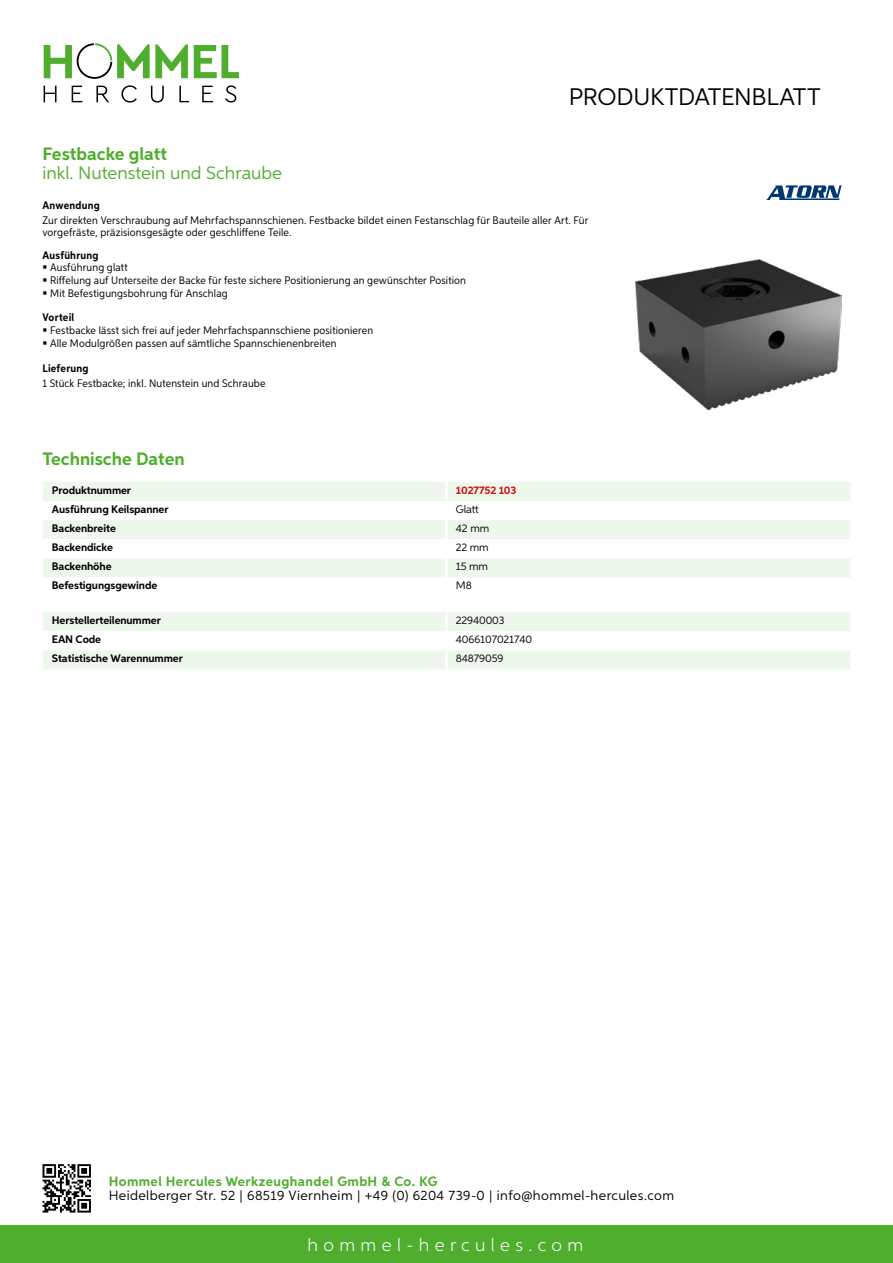
<style>
.page{position:relative;width:893px;height:1263px;background:#fff}
.page>*{position:absolute;margin:0;border:0;box-sizing:border-box;transform-origin:0 0}
.t1{font:24px "Aspira";letter-spacing:-.01em;color:#000}
.t2{font:700 18px "Aspira";color:#50ae2f}
.t3{font:18px "Aspira";color:#50ae2f}
.t4{font:300 18px "Aspira";letter-spacing:.3em;color:#fff}
.t5{font:13.5px "Aspira";letter-spacing:.03em;color:#000}
.t6{font:700 13.5px "Aspira";letter-spacing:.03em;color:#50ae2f}
.t7{font:10.95px/12.8px "Aspira Nar";letter-spacing:.015em;color:#000}
.t8{font:700 10.95px "Aspira";letter-spacing:-.01em;color:#000}
.t9{font:10.95px "Aspira";letter-spacing:-.01em;color:#000}
.t10{font:700 10.95px "Aspira Nar";letter-spacing:.02em;color:#000}
.t11{font:700 10.95px "Aspira";letter-spacing:-.01em;color:#cd1013}
</style>
<div class="page">
<div style="left:0;top:1226px;width:893px;height:37px;background:#50ae2f"></div>
<svg style="left:43px;top:1164px;width:48px;height:48px"></svg>
<svg style="left:194px;top:45px;width:45px;height:33px"></svg>
<svg style="left:44px;top:43px;width:144px;height:36px"></svg>
<svg style="left:44px;top:86px;width:13px;height:16px"></svg>
<svg style="left:72px;top:86px;width:10px;height:16px"></svg>
<svg style="left:96px;top:86px;width:13px;height:16px"></svg>
<svg style="left:121px;top:85px;width:16px;height:18px"></svg>
<svg style="left:151px;top:86px;width:13px;height:17px"></svg>
<svg style="left:179px;top:86px;width:10px;height:16px"></svg>
<svg style="left:202px;top:86px;width:11px;height:16px"></svg>
<svg style="left:225px;top:85px;width:11px;height:18px"></svg>
<div style="left:43px;top:482px;width:807px;height:19px;background:#eef7eb"></div>
<svg style="left:43px;top:520px;width:807px;height:57px;fill:#eef7eb"></svg>
<hr style="left:445px;top:482px;width:3px;height:19px;background:#fff">
<hr style="left:445px;top:520px;width:3px;height:19px;background:#fff">
<hr style="left:445px;top:539px;width:3px;height:19px;background:#fff">
<hr style="left:445px;top:558px;width:3px;height:19px;background:#fff">
<svg style="left:43px;top:612px;width:807px;height:57px"></svg>
<hr style="left:445px;top:650px;width:3px;height:19px;background:#fff">
<img style="left:636px;top:259px;width:206px;height:150px">
<svg style="left:766px;top:185px;width:76px;height:15px"></svg>
<h1 class="t1" style="left:569px;top:82px;width:253px">Produktdatenblatt</h1>
<h2 class="t2" style="left:43px;top:142px;width:126px">Festbacke glatt</h2>
<h2 class="t3" style="left:43px;top:162px;width:241px">inkl. N utenstein und Schraube</h2>
<p class="t10" style="left:43px;top:199px;width:59px">Anwendung</p>
<p class="t7" style="left:43px;top:214px;width:547px;line-height:12px">Zur direkten Verschraubung auf Mehrfachspannschienen. Festbacke bildet einen Festanschlag für Bauteile aller Art. Für vorgefräste, präzisionsgesägte oder geschliffene Teile.</p>
<p class="t10" style="left:43px;top:248px;width:58px">Ausführung</p>
<p class="t7" style="left:50px;top:261px;width:417px">Ausführung glatt<br>Riffelung auf Unterseite der Backe für feste sichere Positionierung an gewünschter Position<br>Mit Befestigungsbohrung für Anschlag</p>
<p class="t10" style="left:43px;top:311px;width:33px">Vorteil</p>
<p class="t7" style="left:50px;top:324px;width:325px">Festbacke lässt sich frei auf jeder Mehrfachspannschiene positionieren<br>Alle Modulgrößen passen auf sämtliche Spannschienenbreiten</p>
<p class="t10" style="left:43px;top:361px;width:47px">Lieferung</p>
<p class="t7" style="left:43px;top:377px;width:225px">1 Stück Festbacke; inkl. Nutenstein und Schraube</p>
<h2 class="t2" style="left:43px;top:448px;width:144px">Technische Daten</h2>
<p class="t8" style="left:52px;top:483px;width:81px">Produktnummer</p>
<p class="t11" style="left:456px;top:483px;width:62px">1027752 103</p>
<p class="t8" style="left:52px;top:502px;width:118px">Ausführung Keilspanner</p>
<p class="t9" style="left:456px;top:502px;width:25px">Glatt</p>
<p class="t8" style="left:52px;top:521px;width:66px">Backenbreite</p>
<p class="t9" style="left:456px;top:522px;width:35px">42 mm</p>
<p class="t8" style="left:52px;top:541px;width:63px">Backendicke</p>
<p class="t9" style="left:456px;top:541px;width:34px">22 mm</p>
<p class="t8" style="left:52px;top:560px;width:61px">Backenhöhe</p>
<p class="t9" style="left:456px;top:560px;width:34px">15 mm</p>
<p class="t8" style="left:52px;top:579px;width:107px">Befestigungsgewinde</p>
<p class="t9" style="left:456px;top:579px;width:17px">M8</p>
<p class="t8" style="left:52px;top:613px;width:111px">Herstellerteilenummer</p>
<p class="t9" style="left:456px;top:613px;width:50px">22940003</p>
<p class="t8" style="left:52px;top:633px;width:51px">EAN Code</p>
<p class="t9" style="left:456px;top:633px;width:78px">4066107021740</p>
<p class="t8" style="left:52px;top:652px;width:132px">Statistische Warennummer</p>
<p class="t9" style="left:456px;top:652px;width:49px">84879059</p>
<p class="t6" style="left:109px;top:1172px;width:330px">Hommel Hercules Werkzeughandel GmbH &amp; Co. KG</p>
<p class="t5" style="left:109px;top:1187px;width:567px">Heidelberger Str. 52 | 68519 Viernheim | +49 (0) 6204 739-0 | info@hommel-hercules.com</p>
<h2 class="t4" style="left:307px;top:1234px;width:277px">hommel-hercules.com</h2>
</div>
